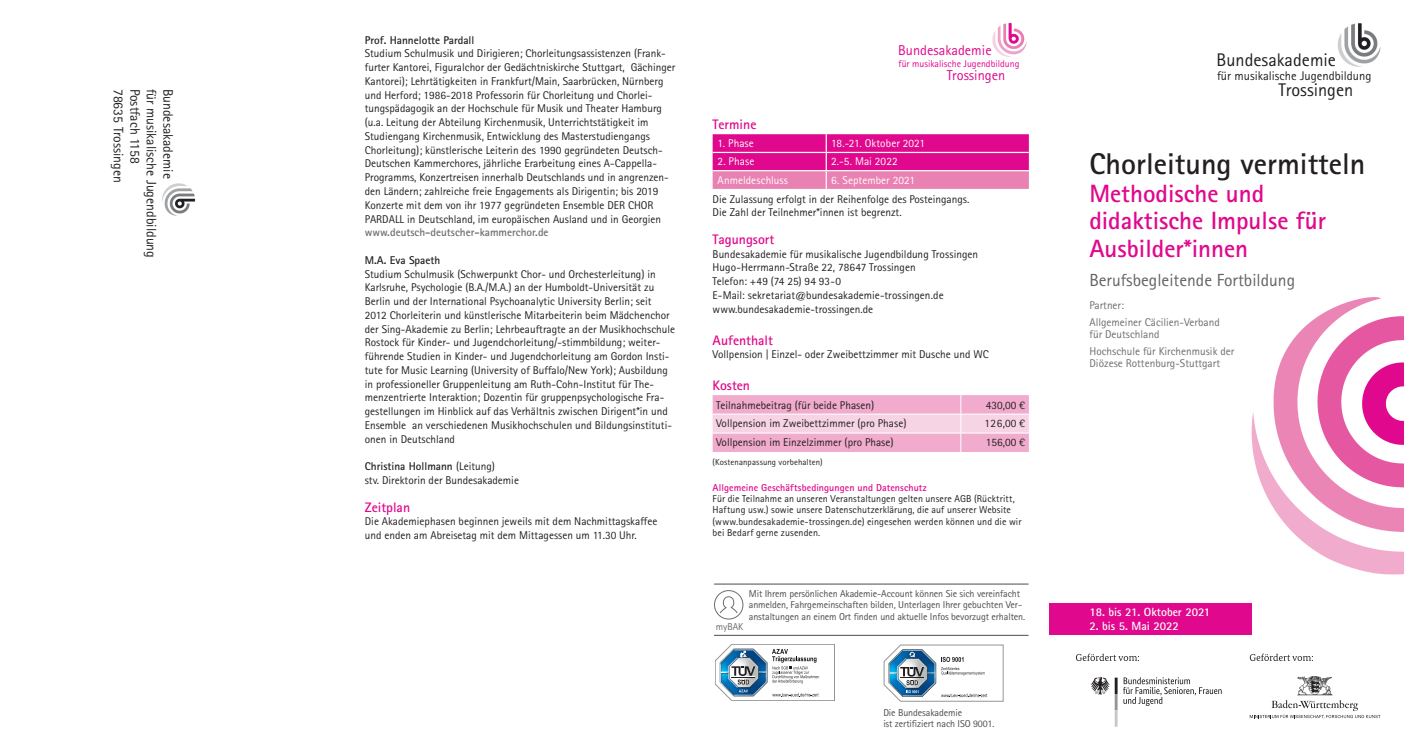
<style>
.page{position:relative;width:1404px;height:745px;background:#fff}
.page>*{position:absolute;margin:0;border:0;box-sizing:border-box;transform-origin:0 0}
.t1{font:700 30px "Rotis Sans Serif Std";color:#231f20}
.t2{font:700 25px/27.5px "Rotis Sans Serif Std";color:#e0088c}
.t3{font:18.25px "Rotis Sans Serif";color:#231f20}
.t4{font:17.5px "Rotis Sans Serif Std";color:#636366}
.t5{font:14.25px "Rotis Sans Serif Std";color:#e0088c}
.t6{font:14.25px "Rotis Sans Serif";color:#e0088c}
.t7{font:13.75px "Rotis Sans Serif";color:#231f20}
.t8{font:700 13.75px "Rotis Sans Serif Std";color:#e0088c}
.t9{font:12.5px "Rotis Sans Serif";color:#231f20}
.t10{font:700 11.88px "Rotis Sans Serif Std";color:#fff}
.t11{font:11.25px/13.8px "Rotis Sans Serif Std";color:#231f20}
.t12{font:11.25px/17.5px "Rotis Sans Serif Std";color:#6c6d70}
.t13{font:11.25px "Rotis Sans Serif Std";letter-spacing:.005em;color:#fff}
.t14{font:700 11.25px "Rotis Sans Serif Std";color:#231f20}
.t15{font:700 11.25px "Rotis Sans Serif Std";color:#6c6d70}
.t16{font:10px/11.2px "Rotis Sans Serif Std";letter-spacing:-.01em;color:#4b4c4d}
.t17{font:10px/11.2px "Rotis Sans Serif Std";letter-spacing:.005em;color:#231f20}
.t18{font:700 10px "Rotis Sans Serif Std";letter-spacing:.01em;color:#e0088c}
.t19{font:10px "Rotis Sans Serif Std";color:#6c6d70}
.t20{font:9.88px "Rotis Sans Serif";color:#e0088c}
.t21{font:8.75px "Rotis Sans Serif Std";letter-spacing:.015em;color:#231f20}
.s1{font-weight:700}
</style>
<div class="page">
<div style="left:1049px;top:602px;width:202px;height:32px;background:#e0088c"></div>
<img style="left:992px;top:22px;width:35px;height:35px">
<svg style="left:712px;top:134px;width:316px;height:55px;background:#e43d9f"></svg>
<svg style="left:712px;top:395px;width:316px;height:56px;background:#f2bbd6"></svg>
<hr style="left:712px;top:413px;width:248px;height:1px;background:#fff">
<hr style="left:960px;top:413px;width:68px;height:1px;background:#fff">
<hr style="left:712px;top:432px;width:248px;height:1px;background:#fff">
<hr style="left:960px;top:432px;width:68px;height:1px;background:#fff">
<img style="left:162px;top:183px;width:34px;height:33px">
<img style="left:1337px;top:23px;width:44px;height:44px">
<img style="left:1251px;top:412px;width:152px;height:163px">
<img style="left:1269px;top:297px;width:134px;height:241px">
<img style="left:1309px;top:313px;width:94px;height:183px">
<img style="left:1354px;top:358px;width:49px;height:95px">
<img style="left:1297px;top:676px;width:36px;height:19px">
<svg style="left:1249px;top:700px;width:131px;height:18px"></svg>
<svg style="left:1090px;top:676px;width:131px;height:50px"></svg>
<svg style="left:1076px;top:653px;width:61px;height:7px"></svg>
<svg style="left:1249px;top:653px;width:63px;height:7px"></svg>
<svg style="left:715px;top:644px;width:119px;height:56px"></svg>
<svg style="left:883px;top:644px;width:120px;height:57px"></svg>
<hr style="left:714px;top:634px;width:314px;height:1px;background:#4b4c4d">
<hr style="left:714px;top:583px;width:314px;height:1px;background:#4b4c4d">
<div style="left:714px;top:589px;width:29px;height:30px;border:1px solid #6c6d70;border-radius:50%"></div>
<svg style="left:718px;top:595px;width:20px;height:18px"></svg>
<p class="t14" style="left:365px;top:33px;width:111px">Prof. Hannelotte Pardall</p>
<p class="t11" style="left:365px;top:47px;width:312px">Studium Schulmusik und Dirigieren; Chorleitungsassistenzen (Frank&shy;furter Kantorei, Figuralchor der Gedächtniskirche Stuttgart, Gächinger Kantorei); Lehrtätigkeiten in Frankfurt/Main, Saarbrücken, Nürnberg und Herford; 1986-2018 Professorin für Chorleitung und Chorlei&shy;tungspädagogik an der Hochschule für Musik und Theater Hamburg (u.a. Leitung der Abteilung Kirchenmusik, Unterrichtstätigkeit im Studiengang Kirchenmusik, Entwicklung des Masterstudiengangs Chorleitung); künstlerische Leiterin des 1990 gegründeten Deutsch-Deutschen Kammerchores, jährliche Erarbeitung eines A-Cappella-Programms, Konzertreisen innerhalb Deutschlands und in angrenzen&shy;den Ländern; zahlreiche freie Engagements als Dirigentin; bis 2019<br>Konzerte mit dem von ihr 1977 gegründeten Ensemble DER CHOR PARDALL in Deutschland, im europäischen Ausland und in Georgien</p>
<p class="t15" style="left:365px;top:225px;width:185px">www.deutsch-deutscher-kammerchor.de</p>
<p class="t14" style="left:365px;top:253px;width:77px">M.A. Eva Spaeth</p>
<p class="t11" style="left:365px;top:266px;width:312px">Studium Schulmusik (Schwerpunkt Chor- und Orchesterleitung) in Karlsruhe, Psychologie (B.A./M.A.) an der Humboldt-Universität zu Berlin und der International Psychoanalytic University Berlin; seit 2012 Chorleiterin und künstlerische Mitarbeiterin beim Mädchenchor der Sing-Akademie zu Berlin; Lehrbeauftragte an der Musikhochschule Rostock für Kinder- und Jugendchorleitung/-stimmbildung; weiter&shy;führende Studien in Kinder- und Jugendchorleitung am Gordon Insti&shy;tute for Music Learning (University of Buffalo/New York); Ausbildung in professioneller Gruppenleitung am Ruth-Cohn-Institut für The&shy;menzentrierte Interaktion; Dozentin für gruppenpsychologische Fra&shy;gestellungen im Hinblick auf das Verhältnis zwischen Dirigent*in und Ensemble an verschiedenen Musikhochschulen und Bildungsinstituti&shy;onen in Deutschland</p>
<p class="t11" style="left:365px;top:459px;width:156px"><span class="s1">Christina Hollmann</span> (Leitung)<br>stv. Direktorin der Bundesakademie</p>
<p class="t8" style="left:365px;top:498px;width:47px">Zeitplan</p>
<p class="t11" style="left:365px;top:514px;width:294px">Die Akademiephasen beginnen jeweils mit dem Nachmittagskaffee und enden am Abreisetag mit dem Mittagessen um 11.30 Uhr.</p>
<p class="t5" style="left:898px;top:42px;width:95px">Bundesakademie</p>
<h3 class="t3" style="left:1216px;top:49px;width:121px">Bundesakademie</h3>
<p class="t20" style="left:898px;top:58px;width:122px">für musikalische Jugendbildung</p>
<p class="t6" style="left:946px;top:67px;width:60px">Trossingen</p>
<p class="t9" style="left:1216px;top:68px;width:156px">für musikalische Jugendbildung</p>
<p class="t7" style="left:127px;top:89px;width:96px;rotate:90deg">78635 Trossingen</p>
<p class="t7" style="left:143px;top:89px;width:77px;rotate:90deg">Postfach 1158</p>
<h3 class="t3" style="left:1278px;top:79px;width:76px">Trossingen</h3>
<p class="t7" style="left:160px;top:89px;width:171px;rotate:90deg">für musikalische Jugendbildung</p>
<p class="t7" style="left:176px;top:89px;width:91px;rotate:90deg">Bundesakademie</p>
<p class="t8" style="left:712px;top:116px;width:45px">Termine</p>
<p class="t13" style="left:717px;top:137px;width:38px">1. Phase</p>
<p class="t13" style="left:831px;top:137px;width:95px">18.-21. Oktober 2021</p>
<p class="t13" style="left:717px;top:155px;width:38px">2. Phase</p>
<p class="t13" style="left:831px;top:155px;width:68px">2.-5. Mai 2022</p>
<p class="t13" style="left:717px;top:173px;width:72px">Anmeldeschluss</p>
<p class="t13" style="left:831px;top:173px;width:85px">6. September 2021</p>
<p class="t11" style="left:712px;top:192px;width:258px">Die Zulassung erfolgt in der Reihenfolge des Posteingangs.<br>Die Zahl der Teilnehmer*innen ist begrenzt.</p>
<p class="t8" style="left:712px;top:230px;width:63px">Tagungsort</p>
<p class="t11" style="left:712px;top:247px;width:267px">Bundesakademie für musikalische Jugendbildung Trossingen Hugo-Herrmann-Straße 22, 78647 Trossingen<br>Telefon: +49 (74 25) 94 93-0<br>E-Mail: sekretariat@bundesakademie-trossingen.de www.bundesakademie-trossingen.de</p>
<p class="t8" style="left:712px;top:331px;width:62px">Aufenthalt</p>
<p class="t11" style="left:712px;top:347px;width:277px">Vollpension | Einzel- oder Zweibettzimmer mit Dusche und WC</p>
<p class="t8" style="left:712px;top:376px;width:39px">Kosten</p>
<p class="t11" style="left:716px;top:397px;width:159px">Teilnahmebeitrag (für beide Phasen)</p>
<p class="t11" style="left:985px;top:397px;width:41px">430,00 €</p>
<p class="t11" style="left:716px;top:416px;width:192px">Vollpension im Zweibettzimmer (pro Phase)</p>
<p class="t11" style="left:984px;top:416px;width:42px">126,00 €</p>
<p class="t11" style="left:716px;top:435px;width:179px">Vollpension im Einzelzimmer (pro Phase)</p>
<p class="t11" style="left:985px;top:435px;width:41px">156,00 €</p>
<p class="t21" style="left:712px;top:456px;width:111px">(Kostenanpassung vorbehalten)</p>
<p class="t18" style="left:712px;top:481px;width:215px">Allgemeine Geschäftsbedingungen und Datenschutz</p>
<p class="t17" style="left:712px;top:492px;width:310px">Für die Teilnahme an unseren Veranstaltungen gelten unsere AGB (Rücktritt, Haftung usw.) sowie unsere Datenschutzerklärung, die auf unserer Website (www.bundesakademie-trossingen.de) eingesehen werden können und die wir bei Bedarf gerne zusenden.</p>
<h1 class="t1" style="left:1089px;top:145px;width:278px">Chorleitung vermitteln</h1>
<h2 class="t2" style="left:1089px;top:179px;width:238px">Methodische und didaktische Impulse für<br>Ausbilder*innen</h2>
<h3 class="t4" style="left:1089px;top:269px;width:207px">Berufsbegleitende Fortbildung</h3>
<p class="t12" style="left:1089px;top:296px;width:132px">Partner:<br>Allgemeiner Cäcilien-Verband</p>
<p class="t12" style="left:1089px;top:325px;width:146px">für Deutschland<br>Hochschule für Kirchenmusik der</p>
<p class="t12" style="left:1089px;top:353px;width:132px">Diözese Rottenburg-Stuttgart</p>
<p class="t16" style="left:748px;top:587px;width:278px">Mit Ihrem persönlichen Akademie-Account können Sie sich vereinfacht anmelden, Fahrgemeinschaften bilden, Unterlagen Ihrer gebuchten Ver&shy;anstaltungen an einem Ort finden und aktuelle Infos bevorzugt erhalten.</p>
<p class="t19" style="left:715px;top:620px;width:29px">myBAK</p>
<p class="t16" style="left:883px;top:706px;width:112px">Die Bundesakademie<br>ist zertifiziert nach ISO 9001.</p>
<p class="t10" style="left:1089px;top:603px;width:122px">18. bis 21. Oktober 2021</p>
<p class="t10" style="left:1089px;top:617px;width:91px">2. bis 5. Mai 2022</p>
</div>
